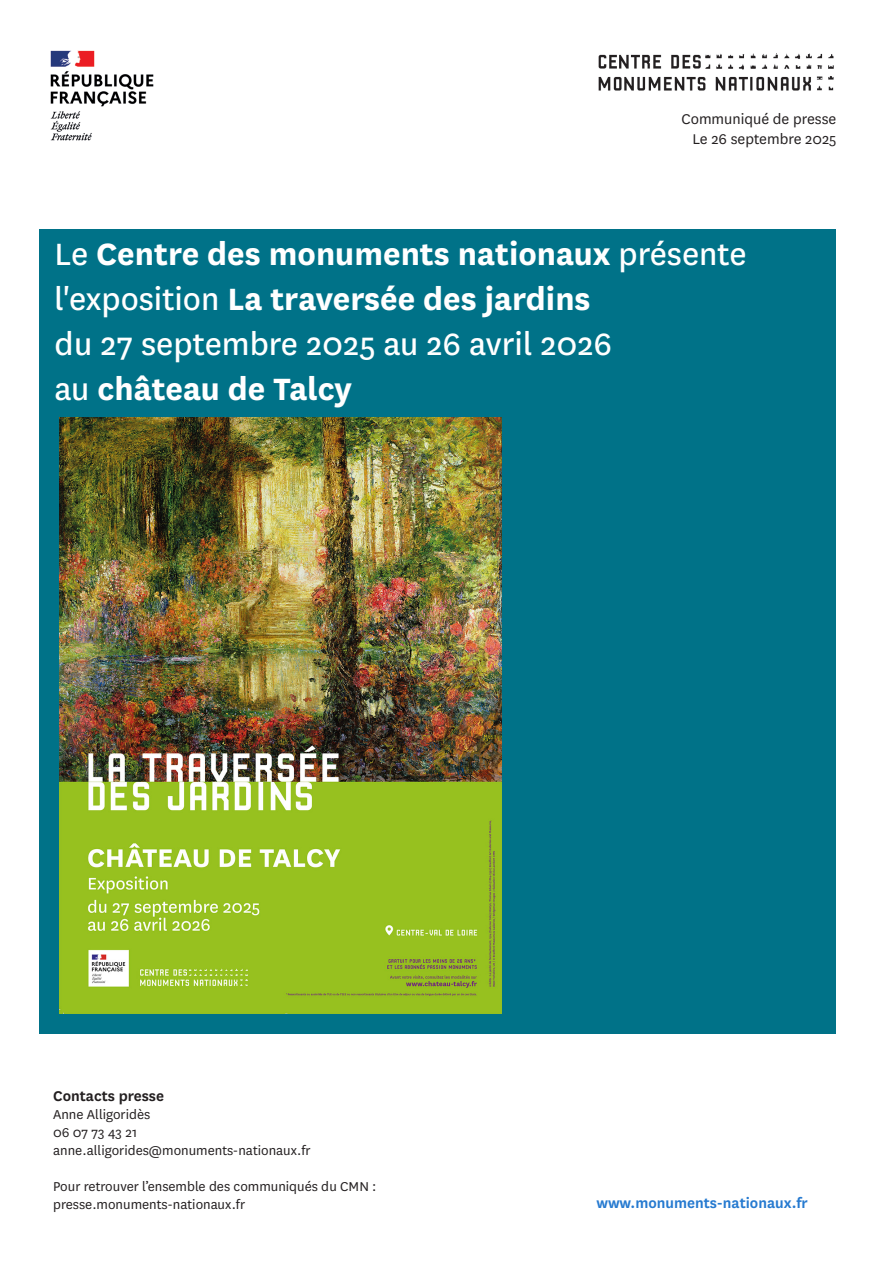
<style>
.page{position:relative;width:893px;height:1263px;background:#fff}
.page>*{position:absolute;margin:0;border:0;box-sizing:border-box;transform-origin:0 0}
.t1{font:700 36px/45px "National";color:#fff}
.t2{font:36px "National";color:#fff}
.t3{font:16.5px "National";color:#231f20}
.t4{font:600 16.5px "National";color:#267ad0}
.infos_intermédiaires{font:600 16.5px "National";color:#231f20}
.t5{font:15px/18px "National";color:#231f20}
.s1{font-weight:400}
</style>
<div class="page">
<img style="left:598px;top:53px;width:236px;height:38px">
<div style="left:39px;top:229px;width:797px;height:805px;background:#007288"></div>
<img style="left:59px;top:417px;width:443px;height:596px">
<img style="left:50px;top:50px;width:104px;height:91px">
<p class="t3" style="left:682px;top:108px;width:156px">Communiqué de presse</p>
<p class="t3" style="left:692px;top:128px;width:145px">Le 26 septembre 2025</p>
<p class="t1" style="left:54px;top:229px;width:694px"><span class="s1">Le</span> Centre des monuments nationaux <span class="s1">présente l'exposition</span> La traversée des jardins</p>
<p class="t2" style="left:54px;top:320px;width:559px">du 27 septembre 2025 au 26 avril 2026</p>
<p class="t1" style="left:54px;top:364px;width:299px"><span class="s1">au</span> château de Talcy</p>
<p class="infos_intermédiaires" style="left:53px;top:1084px;width:112px">Contacts presse</p>
<p class="t5" style="left:53px;top:1104px;width:259px">Anne Alligoridès<br>06 07 73 43 21 anne.alligorides@monuments-nationaux.fr</p>
<p class="t5" style="left:53px;top:1176px;width:325px">Pour retrouver l’ensemble des communiqués du CMN :</p>
<p class="t5" style="left:53px;top:1194px;width:193px">presse.monuments-nationaux.fr</p>
<p class="t4" style="left:596px;top:1191px;width:213px">www.monuments-nationaux.fr</p>
</div>
